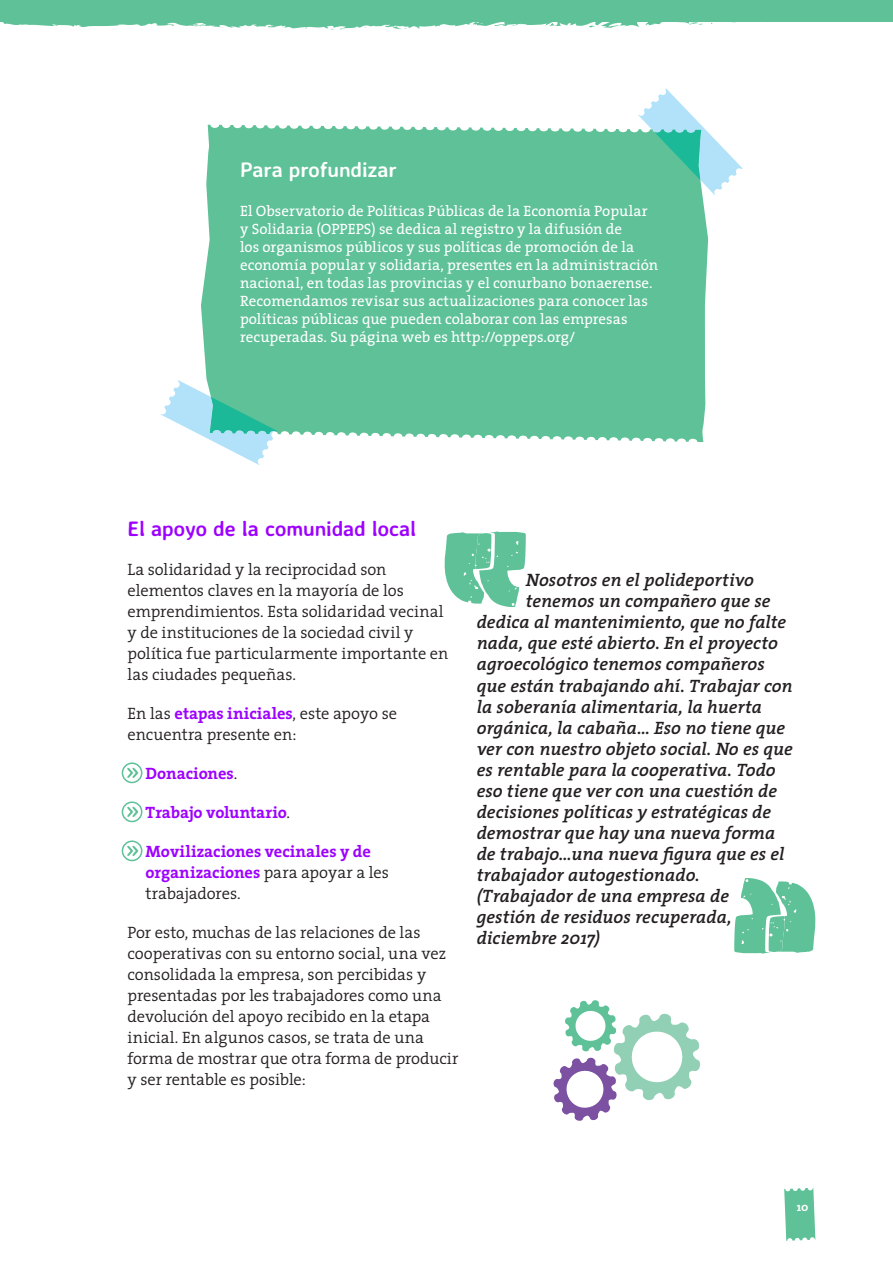
<style>
.page{position:relative;width:893px;height:1263px;background:#fff}
.page>*{position:absolute;margin:0;border:0;box-sizing:border-box;transform-origin:0 0}
.Subtitle{font:700 21px "Averia Sans Libre";letter-spacing:-.01em;color:#9d00ff}
.Subtitle_1{font:700 21px "Averia Sans Libre";letter-spacing:-.01em;color:#fff}
.Cita{font:italic 600 18px "The Serif";color:#231f20}
.Texto{font:300 16.5px/21px "The Serif";letter-spacing:-.005em;color:#231f20}
.Texto-2{font:700 16.5px/21px "The Serif";letter-spacing:-.005em;color:#9d00ff}
.cuadro{font:15px/18px "The Serif";color:#fff}
.t1{font:700 12px "The Serif";color:#fff}
.s1{font-weight:700;color:#9d00ff}
.s2{font-weight:300;color:#231f20}
</style>
<div class="page">
<svg style="left:784px;top:1188px;width:31px;height:53px;background:#72c8a5"></svg>
<div style="left:0;top:0;width:893px;height:21px;background:#5ec198"></div>
<svg style="left:0;top:21px;width:825px;height:9px"></svg>
<div style="left:201px;top:125px;width:507px;height:317px;background:#5ec198"></div>
<svg style="left:161px;top:380px;width:116px;height:85px"></svg>
<svg style="left:638px;top:88px;width:105px;height:107px"></svg>
<svg style="left:121px;top:762px;width:22px;height:22px"></svg>
<div style="left:122px;top:762px;width:20px;height:21px;border:2px solid #5ec198;border-radius:50%"></div>
<svg style="left:127px;top:768px;width:11px;height:10px"></svg>
<svg style="left:121px;top:801px;width:22px;height:22px"></svg>
<div style="left:122px;top:801px;width:20px;height:21px;border:2px solid #5ec198;border-radius:50%"></div>
<svg style="left:127px;top:807px;width:11px;height:10px"></svg>
<svg style="left:121px;top:840px;width:22px;height:22px"></svg>
<div style="left:122px;top:840px;width:20px;height:21px;border:2px solid #5ec198;border-radius:50%"></div>
<svg style="left:127px;top:846px;width:11px;height:10px"></svg>
<svg style="left:444px;top:531px;width:82px;height:76px"></svg>
<svg style="left:734px;top:878px;width:82px;height:76px"></svg>
<svg style="left:553px;top:1000px;width:148px;height:121px"></svg>
<p class="Subtitle_1" style="left:240px;top:157px;width:158px">Para profundizar</p>
<p class="cuadro" style="left:240px;top:201px;width:420px">El Observatorio de Políticas Públicas de la Economía Popular y Solidaria (OPPEPS) se dedica al registro y la difusión de<br>los organismos públicos y sus políticas de promoción de la economía popular y solidaria, presentes en la administración nacional, en todas las provincias y el conurbano bonaerense.<br>Recomendamos revisar sus actualizaciones para conocer las políticas públicas que pueden colaborar con las empresas recuperadas. Su página web es http://oppeps.org/</p>
<p class="Subtitle" style="left:128px;top:515px;width:290px">El apoyo de la comunidad local</p>
<p class="Texto" style="left:128px;top:558px;width:322px">La solidaridad y la reciprocidad son elementos claves en la mayoría de los emprendimientos. Esta solidaridad vecinal y de instituciones de la sociedad civil y política fue particularmente importante en las ciudades pequeñas.</p>
<p class="Texto" style="left:128px;top:702px;width:271px">En las <span class="s1">etapas iniciales</span>, este apoyo se encuentra presente en:</p>
<p class="Texto-2" style="left:146px;top:762px;width:93px">Donaciones<span class="s2">.</span></p>
<p class="Texto-2" style="left:146px;top:801px;width:146px">Trabajo voluntario<span class="s2">.</span></p>
<p class="Texto-2" style="left:146px;top:840px;width:245px">Movilizaciones vecinales y de organizaciones <span class="s2">para apoyar a les trabajadores.</span></p>
<p class="Texto" style="left:128px;top:921px;width:332px">Por esto, muchas de las relaciones de las cooperativas con su entorno social, una vez consolidada la empresa, son percibidas y presentadas por les trabajadores como una devolución del apoyo recibido en la etapa inicial. En algunos casos, se trata de una forma de mostrar que otra forma de producir y ser rentable es posible:</p>
<p class="Cita" style="left:526px;top:565px;width:230px">Nosotros en el polideportivo</p>
<p class="Cita" style="left:526px;top:586px;width:246px">tenemos un compañero que se</p>
<p class="Cita" style="left:477px;top:607px;width:311px">dedica al mantenimiento, que no falte</p>
<p class="Cita" style="left:477px;top:628px;width:302px">nada, que esté abierto. En el proyecto</p>
<p class="Cita" style="left:477px;top:649px;width:289px">agroecológico tenemos compañeros</p>
<p class="Cita" style="left:477px;top:670px;width:318px">que están trabajando ahí. Trabajar con</p>
<p class="Cita" style="left:477px;top:691px;width:287px">la soberanía alimentaria, la huerta</p>
<p class="Cita" style="left:477px;top:712px;width:310px">orgánica, la cabaña… Eso no tiene que</p>
<p class="Cita" style="left:477px;top:733px;width:317px">ver con nuestro objeto social. No es que</p>
<p class="Cita" style="left:477px;top:754px;width:300px">es rentable para la cooperativa. Todo</p>
<p class="Cita" style="left:477px;top:775px;width:302px">eso tiene que ver con una cuestión de</p>
<p class="Cita" style="left:477px;top:796px;width:296px">decisiones políticas y estratégicas de</p>
<p class="Cita" style="left:477px;top:817px;width:300px">demostrar que hay una nueva forma</p>
<p class="Cita" style="left:477px;top:838px;width:309px">de trabajo…una nueva figura que es el</p>
<p class="Cita" style="left:477px;top:859px;width:224px">trabajador autogestionado.</p>
<p class="Cita" style="left:477px;top:880px;width:254px">(Trabajador de una empresa de</p>
<p class="Cita" style="left:477px;top:901px;width:256px">gestión de residuos recuperada,</p>
<p class="Cita" style="left:477px;top:922px;width:125px">diciembre 2017)</p>
<p class="t1" style="left:797px;top:1196px;width:13px">10</p>
</div>
